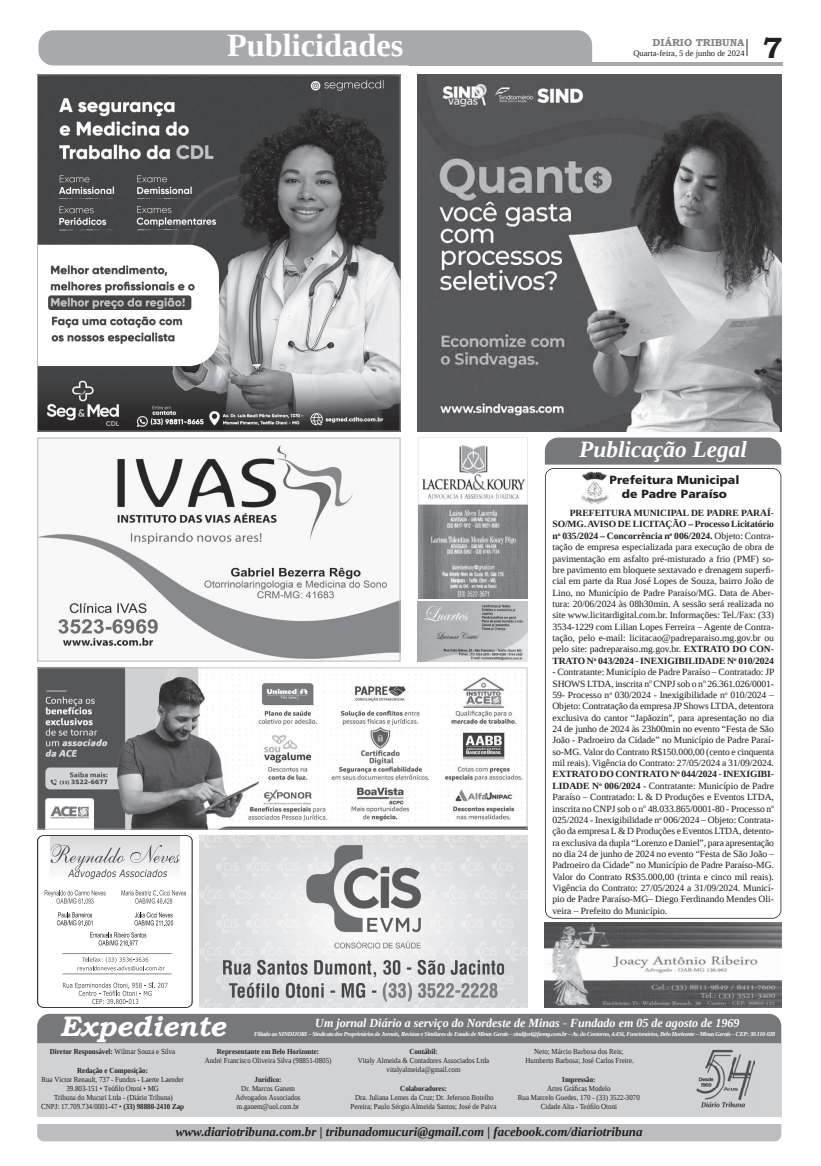
<style>
.page{position:relative;width:821px;height:1166px;background:#fff}
.page>*{position:absolute;margin:0;border:0;box-sizing:border-box;transform-origin:0 0}
.t1{font:700 32.38px "Liberation Serif";color:#fff}
.t2{font:700 29.31px "Bookman Old Style";color:#231f20}
.t3{font:italic 700 28.26px "Bookman Old Style";color:#fff}
.t4{font:italic 700 23.28px "Liberation Serif";color:#fff}
.t5{font:italic 700 12.95px "Liberation Serif";color:#231f20}
.t6{font:italic 700 12.34px "Liberation Serif";color:#fff}
.t7{font:900 11.72px/14.1px "Frutiger LT Std";color:#231f20;text-align:center;scale:1.04 1}
.t8{font:700 10.06px "Bookman Old Style";color:#808285}
.t9{font:9.45px/11.4px "Liberation Serif";letter-spacing:-.005em;color:#231f20;text-align:justify}
.t10{font:8.4px "Liberation Serif";color:#231f20}
.t11{font:7.7px/9.2px "Liberation Serif";color:#231f20;text-align:center;scale:.91 1}
.t12{font:700 7.7px "Liberation Serif";color:#231f20;scale:.91 1}
.t13{font:italic 700 6.12px "Liberation Serif";letter-spacing:-.045em;color:#fff}
.s1{font-weight:700}
.s2{font-weight:400}
</style>
<div class="page">
<hr style="left:409px;top:62px;width:374px;height:3px;background:#a8a9ad">
<div style="left:38px;top:30px;width:554px;height:35px;background:#a8a9ad"></div>
<svg style="left:747px;top:39px;width:1px;height:17px"></svg>
<div style="left:37px;top:1124px;width:744px;height:17px;background:#bcbdc0"></div>
<svg style="left:545px;top:437px;width:236px;height:28px;background:#7c7e80"></svg>
<svg style="left:545px;top:468px;width:236px;height:450px"></svg>
<img style="left:581px;top:471px;width:29px;height:34px">
<div style="left:37px;top:1043px;width:744px;height:73px;background:#d1d2d4"></div>
<div style="left:37px;top:1014px;width:744px;height:29px;background:#76787b"></div>
<img style="left:696px;top:1049px;width:58px;height:59px">
<img style="left:200px;top:835px;width:327px;height:173px">
<svg style="left:418px;top:437px;width:109px;height:161px"></svg>
<svg style="left:37px;top:437px;width:364px;height:224px"></svg>
<svg style="left:37px;top:835px;width:156px;height:173px"></svg>
<svg style="left:37px;top:667px;width:490px;height:162px"></svg>
<svg style="left:37px;top:74px;width:364px;height:357px"></svg>
<img style="left:418px;top:74px;width:363px;height:357px">
<img style="left:418px;top:601px;width:109px;height:60px">
<img style="left:545px;top:923px;width:236px;height:85px">
<h1 class="t1" style="left:227px;top:24px;width:178px">Publicidades</h1>
<p class="t8" style="left:653px;top:35px;width:93px">DIÁRIO TRIBUNA</p>
<p class="t10" style="left:633px;top:48px;width:113px">Quarta-feira, 5 de junho de 2024</p>
<h2 class="t2" style="left:763px;top:27px;width:21px">7</h2>
<h3 class="t4" style="left:579px;top:434px;width:169px">Publicação Legal</h3>
<p class="t7" style="left:610px;top:473px;width:126px">Prefeitura Municipal de Padre Paraíso</p>
<p class="t9" style="left:552px;top:507px;width:223px;text-indent:17px"><span class="s1">PREFEITURA MUNICIPAL DE PADRE PARAÍ-SO/MG. AVISO DE LICITAÇÃO – Processo Licitatório n</span><sup>o</sup> <span class="s1">035/2024 – Concorrência n</span><sup>o</sup> <span class="s1">006/2024.</span> Objeto: Contra&shy;tação de empresa especializada para execução de obra de pavimentação em asfalto pré-misturado a frio (PMF) so&shy;bre pavimento em bloquete sextavado e drenagem superfi&shy;cial em parte da Rua José Lopes de Souza, bairro João de Lino, no Município de Padre Paraíso/MG. Data de Aber&shy;tura: 20/06/2024 às 08h30min. A sessão será realizada no site www.licitardigital.com.br. Informações: Tel./Fax: (33)<br>3534-1229 com Lilian Lopes Ferreira – Agente de Contra&shy;tação, pelo e-mail: licitacao@padreparaiso.mg.gov.br ou pelo site: padreparaiso.mg.gov.br. <span class="s1">EXTRATO DO CON-TRATO N</span><sup>o</sup> <span class="s1">043/2024 - INEXIGIBILIDADE N</span><sup>o</sup> <span class="s1">010/2024</span></p>
<p class="t9" style="left:552px;top:666px;width:223px"><span class="s1">-</span> Contratante: Município de Padre Paraíso – Contratado: JP SHOWS LTDA, inscrita n<sup>o</sup> CNPJ sob o n<sup>o</sup> 26.361.026/0001- 59- Processo n<sup>o</sup> 030/2024 - Inexigibilidade n<sup>o</sup> 010/2024 – Objeto: Contratação da empresa JP Shows LTDA, detentora exclusiva do cantor “Japãozin”, para apresentação no dia 24 de junho de 2024 às 23h00min no evento “Festa de São João - Padroeiro da Cidade” no Município de Padre Paraí&shy;so-MG. Valor do Contrato R$150.000,00 (cento e cinquenta mil reais). Vigência do Contrato: 27/05/2024 a 31/09/2024.<br><span class="s1">EXTRATO DO CONTRATO N</span><sup>o</sup> <span class="s1">044/2024 - INEXIGIBI-LIDADE N</span><sup>o</sup> <span class="s1">006/2024</span> - Contratante: Município de Padre Paraíso – Contratado: L &amp; D Produções e Eventos LTDA, inscrita no CNPJ sob o n<sup>o</sup> 48.033.865/0001-80 - Processo n<sup>o </sup>025/2024 - Inexigibilidade n<sup>o</sup> 006/2024 – Objeto: Contrata&shy;ção da empresa L &amp; D Produções e Eventos LTDA, detento&shy;ra exclusiva da dupla “Lorenzo e Daniel”, para apresentação no dia 24 de junho de 2024 no evento “Festa de São João – Padroeiro da Cidade” no Município de Padre Paraíso-MG.<br>Valor do Contrato R$35.000,00 (trinta e cinco mil reais).<br>Vigência do Contrato: 27/05/2024 a 31/09/2024. Municí&shy;pio de Padre Paraíso-MG– Diego Ferdinando Mendes Oli&shy;veira – Prefeito do Município.</p>
<h3 class="t3" style="left:60px;top:1005px;width:167px">Expediente</h3>
<h3 class="t6" style="left:315px;top:1014px;width:426px">Um jornal Diário a serviço do Nordeste de Minas - Fundado em 05 de agosto de 1969</h3>
<p class="t12" style="left:50px;top:1046px;width:139px">Diretor Responsável: <span class="s2">Wilmar Souza e Silva</span></p>
<p class="t12" style="left:77px;top:1065px;width:79px">Redação e Composição:</p>
<p class="t11" style="left:41px;top:1074px;width:159px">Rua Victor Renault, 737 - Fundos - Laerte Laender 39.803-151 • Teófilo Otoni • MG<br>Tribuna do Mucuri Ltda - (Diário Tribuna)<br>CNPJ: 17.709.734/0001-47 • <span class="s1">(33) 98880-2410 Zap</span></p>
<p class="t13" style="left:254px;top:1030px;width:523px">Filiado ao SINDIJORI – Sindicato dos Proprietários de Jornais, Revistas e Similares do Estado de Minas Gerais – sindijori@fiemg.com.br – Av. do Contorno, 4.456, Funcionários, Belo Horizonte – Minas Gerais – CEP: 30.110-028</p>
<p class="t12" style="left:409px;top:1046px;width:33px">Contábil:</p>
<p class="t11" style="left:358px;top:1056px;width:146px">Vitaly Almeida &amp; Contadores Associados Ltda vitalyalmeida@gmail.com</p>
<p class="t12" style="left:400px;top:1083px;width:52px">Colaboradores:</p>
<p class="t11" style="left:351px;top:1093px;width:162px">Dra. Juliana Lemes da Cruz; Dr. Jeferson Botelho<br>Pereira; Paulo Sérgio Almeida Santos; José de Paiva</p>
<p class="t12" style="left:217px;top:1046px;width:114px">Representante em Belo Horizonte:</p>
<p class="t11" style="left:205px;top:1056px;width:141px">André Francisco Oliveira Silva (98851-0805)</p>
<p class="t12" style="left:255px;top:1074px;width:31px">Jurídico:</p>
<p class="t11" style="left:236px;top:1083px;width:73px">Dr. Marcos Ganem<br>Advogados Associados m.ganem@uol.com.br</p>
<p class="t11" style="left:526px;top:1047px;width:121px">Neto; Márcio Barbosa dos Reis;<br>Humberto Barbosa; José Carlos Freire.</p>
<p class="t12" style="left:562px;top:1074px;width:38px">Impressão:</p>
<p class="t11" style="left:518px;top:1084px;width:136px">Artes Gráficas Modelo<br>Rua Marcelo Guedes, 170 - (33) 3522-3070<br>Cidade Alta - Teófilo Otoni</p>
<h3 class="t5" style="left:176px;top:1123px;width:468px">www.diariotribuna.com.br | tribunadomucuri@gmail.com | facebook.com/diariotribuna</h3>
</div>
